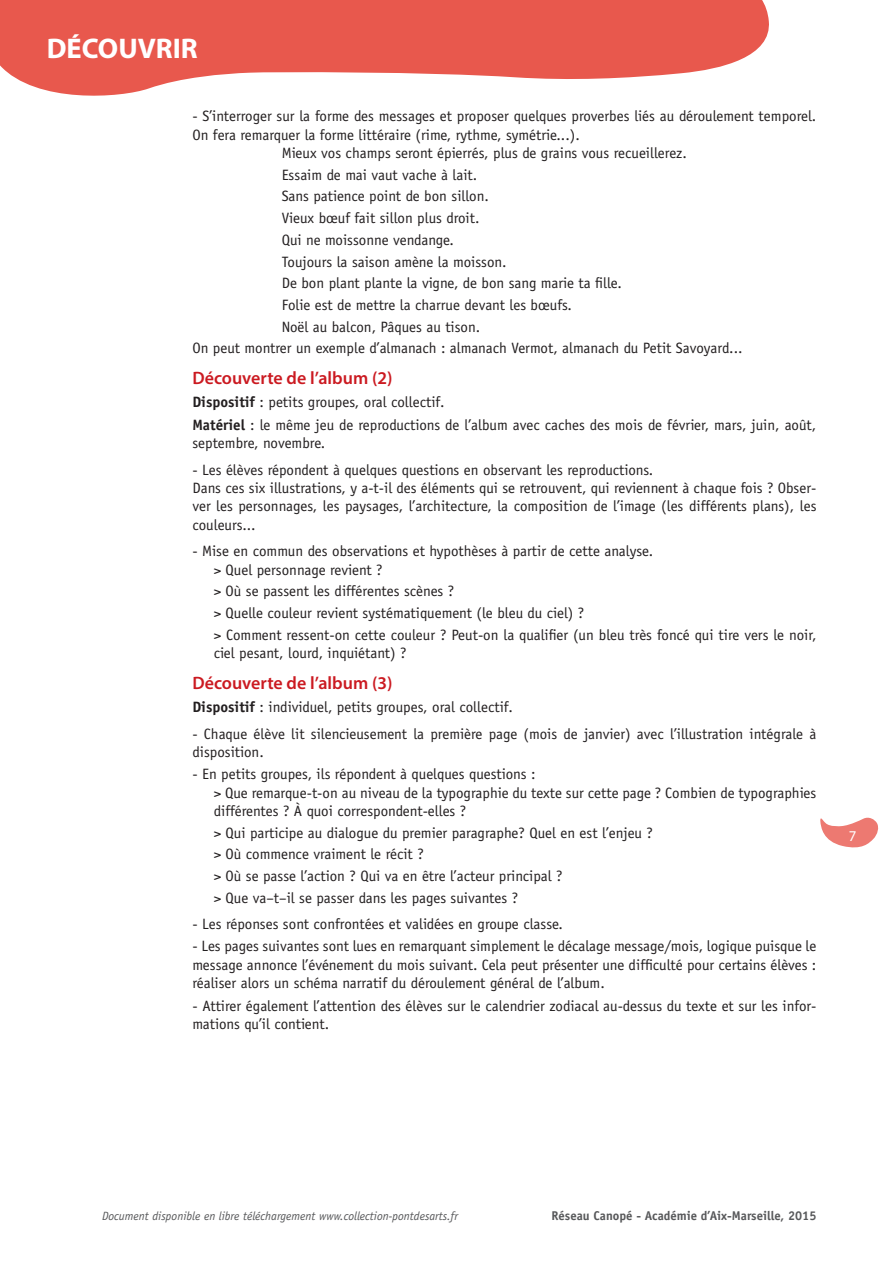
<style>
.page{position:relative;width:893px;height:1263px;background:#fff}
.page>*{position:absolute;margin:0;border:0;box-sizing:border-box;transform-origin:0 0}
.Rubrique__en_haut_de{font:700 28.5px "Myriad Pro";color:#fff}
.Sous_titre_rouge{font:600 18px "Myriad Pro";color:#cb1a21}
.paragraphe_1-0{font:15px/18.3px "Officina Sans Std";color:#231f20}
.texte_courant_retrai{font:15px/18.3px "Officina Sans Std";color:#231f20}
.paragraphe_1-1{font:15px/18.3px "Officina Sans Std";color:#231f20}
.Texte_courant{font:15px "Officina Sans Std";color:#231f20}
.texte_courant_object{font:15px/18.3px "Officina Sans Std";color:#231f20}
.t1{font:15px "Myriad Pro";color:#fff}
.t2{font:700 12.75px "Officina Sans Std";color:#57585a}
.t3{font:italic 12px "Officina Sans Std";color:#57585a}
.s1{font-weight:700}
</style>
<div class="page">
<svg style="left:820px;top:817px;width:59px;height:31px"></svg>
<svg style="left:0;top:0;width:769px;height:96px;fill:#e8584d"></svg>
<p class="Rubrique__en_haut_de" style="left:47px;top:30px;width:153px">DÉCOUVRIR</p>
<p class="paragraphe_1-1" style="left:192px;top:107px;width:625px">- S’interroger sur la forme des messages et proposer quelques proverbes liés au déroulement temporel.<br>On fera remarquer la forme littéraire (rime, rythme, symétrie...).</p>
<p class="Texte_courant" style="left:282px;top:144px;width:407px">Mieux vos champs seront épierrés, plus de grains vous recueillerez.</p>
<p class="Texte_courant" style="left:282px;top:166px;width:197px">Essaim de mai vaut vache à lait.</p>
<p class="Texte_courant" style="left:282px;top:188px;width:209px">Sans patience point de bon sillon.</p>
<p class="Texte_courant" style="left:282px;top:209px;width:199px">Vieux bœuf fait sillon plus droit.</p>
<p class="Texte_courant" style="left:282px;top:231px;width:174px">Qui ne moissonne vendange.</p>
<p class="Texte_courant" style="left:282px;top:253px;width:227px">Toujours la saison amène la moisson.</p>
<p class="Texte_courant" style="left:282px;top:274px;width:342px">De bon plant plante la vigne, de bon sang marie ta fille.</p>
<p class="Texte_courant" style="left:282px;top:296px;width:292px">Folie est de mettre la charrue devant les bœufs.</p>
<p class="Texte_courant" style="left:282px;top:318px;width:200px">Noël au balcon, Pâques au tison.</p>
<p class="Texte_courant" style="left:192px;top:339px;width:552px">On peut montrer un exemple d’almanach : almanach Vermot, almanach du Petit Savoyard...</p>
<p class="Sous_titre_rouge" style="left:192px;top:367px;width:202px">Découverte de l’album (2)</p>
<p class="texte_courant_object" style="left:192px;top:393px;width:254px"><span class="s1">Dispositif</span> : petits groupes, oral collectif.</p>
<p class="texte_courant_object" style="left:192px;top:415px;width:625px"><span class="s1">Matériel</span> : le même jeu de reproductions de l’album avec caches des mois de février, mars, juin, août, septembre, novembre.</p>
<p class="paragraphe_1-1" style="left:192px;top:460px;width:462px">- Les élèves répondent à quelques questions en observant les reproductions.</p>
<p class="paragraphe_1-1" style="left:192px;top:479px;width:626px;text-align:justify">Dans ces six illustrations, y a-t-il des éléments qui se retrouvent, qui reviennent à chaque fois ? Obser&shy;ver les personnages, les paysages, l’architecture, la composition de l’image (les différents plans), les couleurs...</p>
<p class="paragraphe_1-1" style="left:192px;top:542px;width:462px">- Mise en commun des observations et hypothèses à partir de cette analyse.</p>
<p class="texte_courant_retrai" style="left:214px;top:560px;width:170px">&gt; Quel personnage revient ?</p>
<p class="texte_courant_retrai" style="left:214px;top:582px;width:242px">&gt; Où se passent les différentes scènes ?</p>
<p class="texte_courant_retrai" style="left:214px;top:604px;width:372px">&gt; Quelle couleur revient systématiquement (le bleu du ciel) ?</p>
<p class="texte_courant_retrai" style="left:214px;top:626px;width:604px">&gt; Comment ressent-on cette couleur ? Peut-on la qualifier (un bleu très foncé qui tire vers le noir, ciel pesant, lourd, inquiétant) ?</p>
<p class="Sous_titre_rouge" style="left:192px;top:672px;width:202px">Découverte de l’album (3)</p>
<p class="texte_courant_object" style="left:192px;top:698px;width:322px"><span class="s1">Dispositif</span> : individuel, petits groupes, oral collectif.</p>
<p class="paragraphe_1-0" style="left:192px;top:724px;width:625px">- Chaque élève lit silencieusement la première page (mois de janvier) avec l’illustration intégrale à disposition.</p>
<p class="paragraphe_1-0" style="left:192px;top:765px;width:345px">- En petits groupes, ils répondent à quelques questions :</p>
<p class="texte_courant_retrai" style="left:214px;top:783px;width:604px">&gt; Que remarque-t-on au niveau de la typographie du texte sur cette page ? Combien de typographies différentes ? À quoi correspondent-elles ?</p>
<p class="texte_courant_retrai" style="left:214px;top:823px;width:441px">&gt; Qui participe au dialogue du premier paragraphe? Quel en est l’enjeu ?</p>
<p class="texte_courant_retrai" style="left:214px;top:845px;width:212px">&gt; Où commence vraiment le récit ?</p>
<p class="texte_courant_retrai" style="left:214px;top:867px;width:350px">&gt; Où se passe l’action ? Qui va en être l’acteur principal ?</p>
<p class="texte_courant_retrai" style="left:214px;top:889px;width:306px">&gt; Que va–t–il se passer dans les pages suivantes ?</p>
<p class="paragraphe_1-0" style="left:192px;top:915px;width:372px">- Les réponses sont confrontées et validées en groupe classe.</p>
<p class="paragraphe_1-0" style="left:192px;top:937px;width:625px;text-align:justify">- Les pages suivantes sont lues en remarquant simplement le décalage message/mois, logique puisque le message annonce l’événement du mois suivant. Cela peut présenter une difficulté pour certains élèves : réaliser alors un schéma narratif du déroulement général de l’album.</p>
<p class="paragraphe_1-0" style="left:192px;top:996px;width:625px">- Attirer également l’attention des élèves sur le calendrier zodiacal au-dessus du texte et sur les infor&shy;mations qu’il contient.</p>
<p class="t1" style="left:849px;top:827px;width:9px">7</p>
<p class="t3" style="left:102px;top:1208px;width:357px">Document disponible en libre téléchargement www.collection-pontdesarts.fr</p>
<p class="t2" style="left:551px;top:1208px;width:266px">Réseau Canopé - Académie d’Aix-Marseille, 2015</p>
</div>
